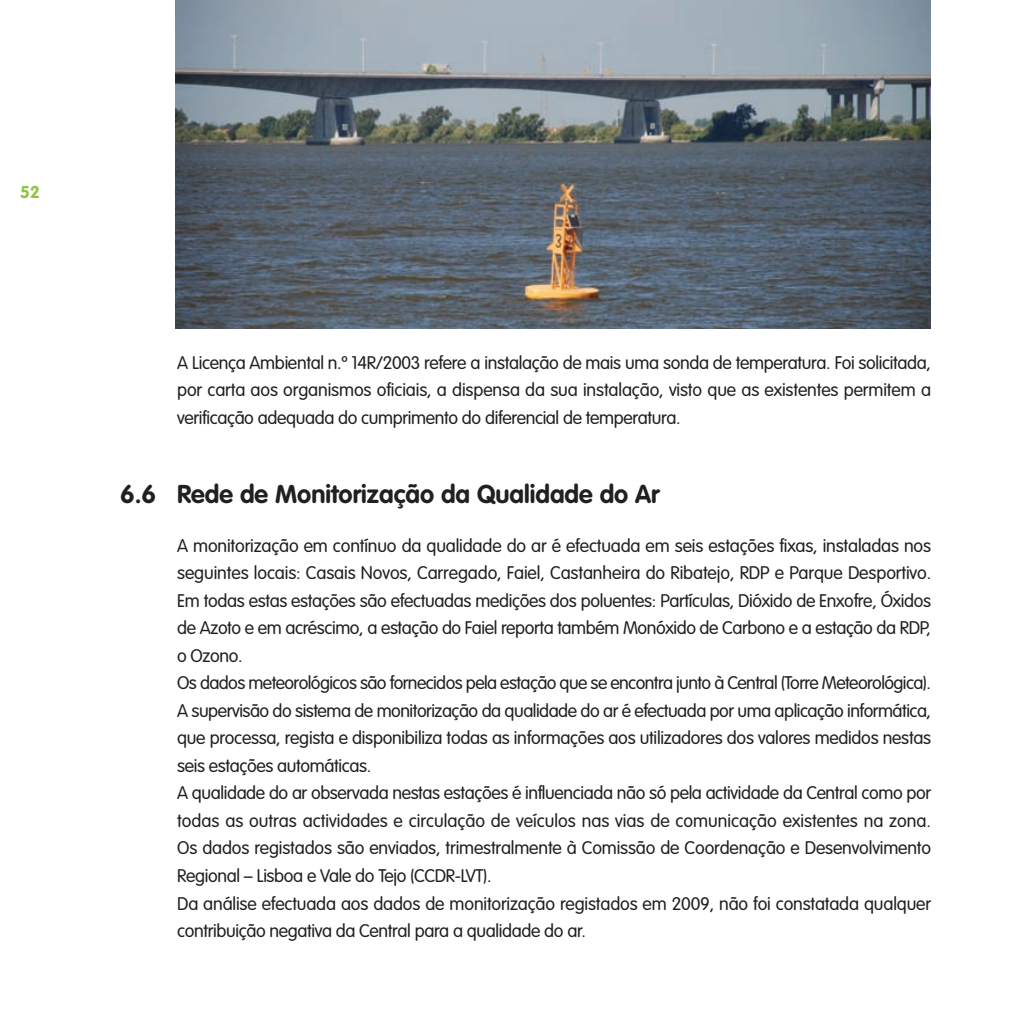
<style>
.page{position:relative;width:1021px;height:1021px;background:#fff}
.page>*{position:absolute;margin:0;border:0;box-sizing:border-box;transform-origin:0 0}
.t1{font:700 25.43px "VAG Rounded";color:#231f20}
.t2{font:300 18px/27.4px "VAG Rounded";letter-spacing:-.02em;color:#231f20}
.t3{font:700 16.88px "VAG Rounded";color:#8bc63e}
</style>
<div class="page">
<img style="left:176px;top:0;width:754px;height:329px">
<p class="t3" style="left:20px;top:185px;width:21px">52</p>
<p class="t2" style="left:177px;top:350px;width:755px;text-align:justify">A Licença Ambiental n.º 14R/2003 refere a instalação de mais uma sonda de temperatura. Foi solicitada, por carta aos organismos oficiais, a dispensa da sua instalação, visto que as existentes permitem a verificação adequada do cumprimento do diferencial de temperatura.</p>
<h1 class="t1" style="left:120px;top:483px;width:541px">6.6 Rede de Monitorização da Qualidade do Ar</h1>
<p class="t2" style="left:177px;top:533px;width:755px">A monitorização em contínuo da qualidade do ar é efectuada em seis estações fixas, instaladas nos seguintes locais: Casais Novos, Carregado, Faiel, Castanheira do Ribatejo, RDP e Parque Desportivo.<br>Em todas estas estações são efectuadas medições dos poluentes: Partículas, Dióxido de Enxofre, Óxidos de Azoto e em acréscimo, a estação do Faiel reporta também Monóxido de Carbono e a estação da RDP, o Ozono.<br>Os dados meteorológicos são fornecidos pela estação que se encontra junto à Central (Torre Meteorológica).<br>A supervisão do sistema de monitorização da qualidade do ar é efectuada por uma aplicação informática, que processa, regista e disponibiliza todas as informações aos utilizadores dos valores medidos nestas seis estações automáticas.<br>A qualidade do ar observada nestas estações é influenciada não só pela actividade da Central como por todas as outras actividades e circulação de veículos nas vias de comunicação existentes na zona.<br>Os dados registados são enviados, trimestralmente à Comissão de Coordenação e Desenvolvimento Regional – Lisboa e Vale do Tejo (CCDR-LVT).<br>Da análise efectuada aos dados de monitorização registados em 2009, não foi constatada qualquer contribuição negativa da Central para a qualidade do ar.</p>
</div>
